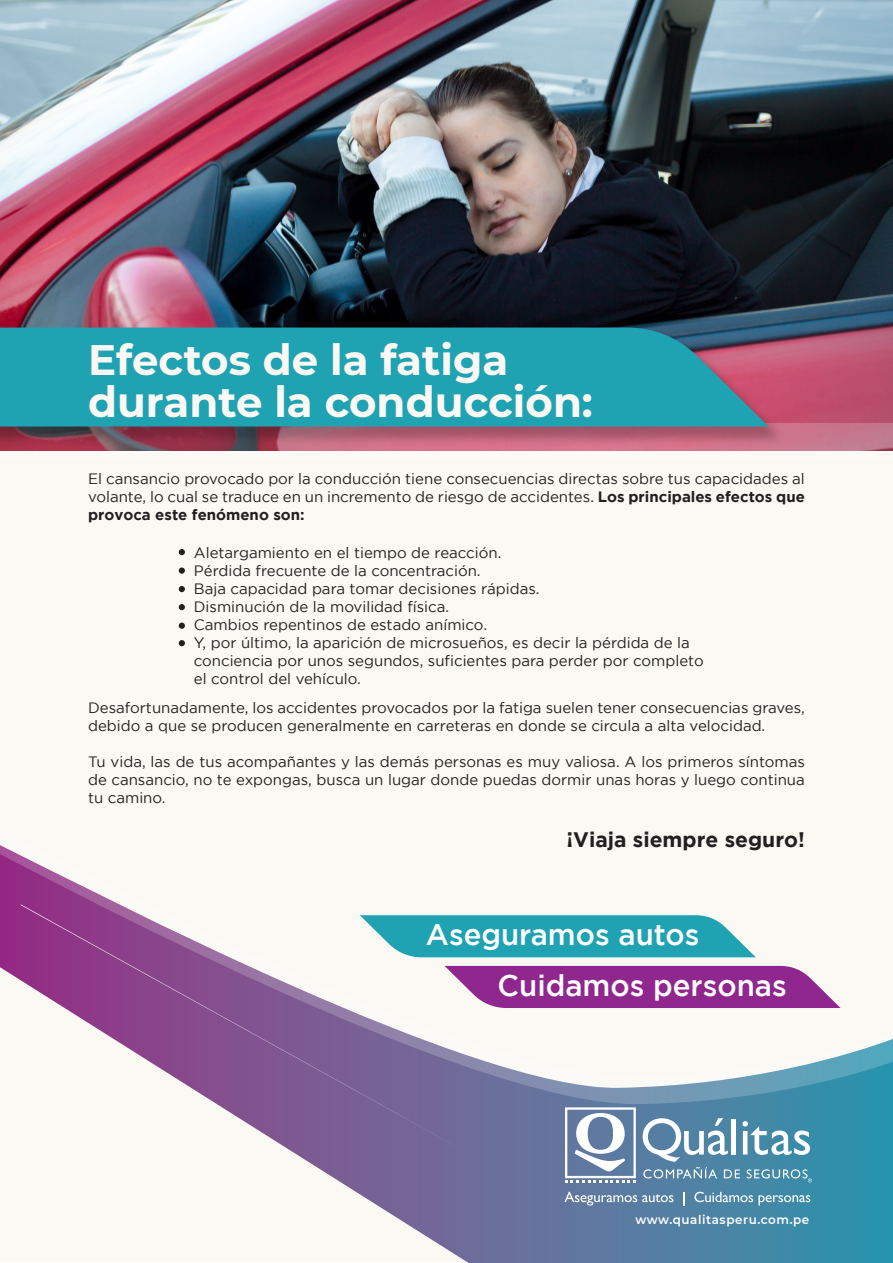
<style>
.page{position:relative;width:893px;height:1263px;background:#fff}
.page>*{position:absolute;margin:0;border:0;box-sizing:border-box;transform-origin:0 0}
.t1{font:700 42.45px/42.5px "Montserrat";color:#fbf9f4}
.t2{font:500 29.7px "Gotham";color:#fff}
.t3{font:700 21px "Gotham";color:#231f20}
.t4{font:15px/18px "Gotham";color:#231f20;text-align:justify}
.t5{font:600 12.15px "Montserrat";letter-spacing:.05em;color:#fff}
.s1{font-weight:700}
</style>
<div class="page">
<div style="left:0;top:0;width:893px;height:1262px;background:#fbf9f4"></div>
<img style="left:0;top:0;width:893px;height:423px">
<svg style="left:301px;top:1104px;width:592px;height:159px;background:#6b8dac"></svg>
<svg style="left:0;top:845px;width:893px;height:259px"></svg>
<svg style="left:21px;top:904px;width:454px;height:253px"></svg>
<svg style="left:360px;top:915px;width:396px;height:42px;background:#38adba"></svg>
<svg style="left:445px;top:966px;width:395px;height:42px;background:#9b3d99"></svg>
<svg style="left:565px;top:1107px;width:71px;height:76px"></svg>
<svg style="left:643px;top:1118px;width:169px;height:64px"></svg>
<svg style="left:564px;top:1192px;width:109px;height:13px"></svg>
<svg style="left:683px;top:1192px;width:1px;height:13px"></svg>
<svg style="left:694px;top:1192px;width:116px;height:13px;background:#6fa2ba"></svg>
<svg style="left:179px;top:549px;width:6px;height:6px"></svg>
<div style="left:179px;top:567px;width:6px;height:7px;background:#231f20;border-radius:50%"></div>
<svg style="left:179px;top:586px;width:6px;height:6px"></svg>
<svg style="left:179px;top:604px;width:6px;height:6px"></svg>
<svg style="left:179px;top:623px;width:6px;height:6px"></svg>
<svg style="left:179px;top:640px;width:6px;height:6px"></svg>
<svg style="left:0;top:423px;width:893px;height:28px;background:#c37288"></svg>
<img style="left:0;top:325px;width:792px;height:125px">
<svg style="left:0;top:327px;width:769px;height:99px;background:#269dae"></svg>
<h1 class="t1" style="left:88px;top:336px;width:506px">Efectos de la fatiga durante la conducción:</h1>
<p class="t4" style="left:88px;top:470px;width:718px">El cansancio provocado por la conducción tiene consecuencias directas sobre tus capacidades al volante, lo cual se traduce en un incremento de riesgo de accidentes. <span class="s1">Los principales efectos que provoca este fenómeno son:</span></p>
<p class="t4" style="left:194px;top:543px;width:511px;text-align:left">Aletargamiento en el tiempo de reacción.<br>Pérdida frecuente de la concentración.<br>Baja capacidad para tomar decisiones rápidas.<br>Disminución de la movilidad física.<br>Cambios repentinos de estado anímico.<br>Y, por último, la aparición de microsueños, es decir la pérdida de la conciencia por unos segundos, suficientes para perder por completo el control del vehículo.</p>
<p class="t4" style="left:88px;top:699px;width:718px">Desafortunadamente, los accidentes provocados por la fatiga suelen tener consecuencias graves, debido a que se producen generalmente en carreteras en donde se circula a alta velocidad.</p>
<p class="t4" style="left:88px;top:753px;width:718px">Tu vida, las de tus acompañantes y las demás personas es muy valiosa. A los primeros síntomas de cansancio, no te expongas, busca un lugar donde puedas dormir unas horas y luego continua tu camino.</p>
<h3 class="t3" style="left:566px;top:827px;width:240px">¡Viaja siempre seguro!</h3>
<h2 class="t2" style="left:426px;top:917px;width:275px">Aseguramos autos</h2>
<h2 class="t2" style="left:497px;top:969px;width:291px">Cuidamos personas</h2>
<p class="t5" style="left:635px;top:1211px;width:176px">www.qualitasperu.com.pe</p>
</div>
